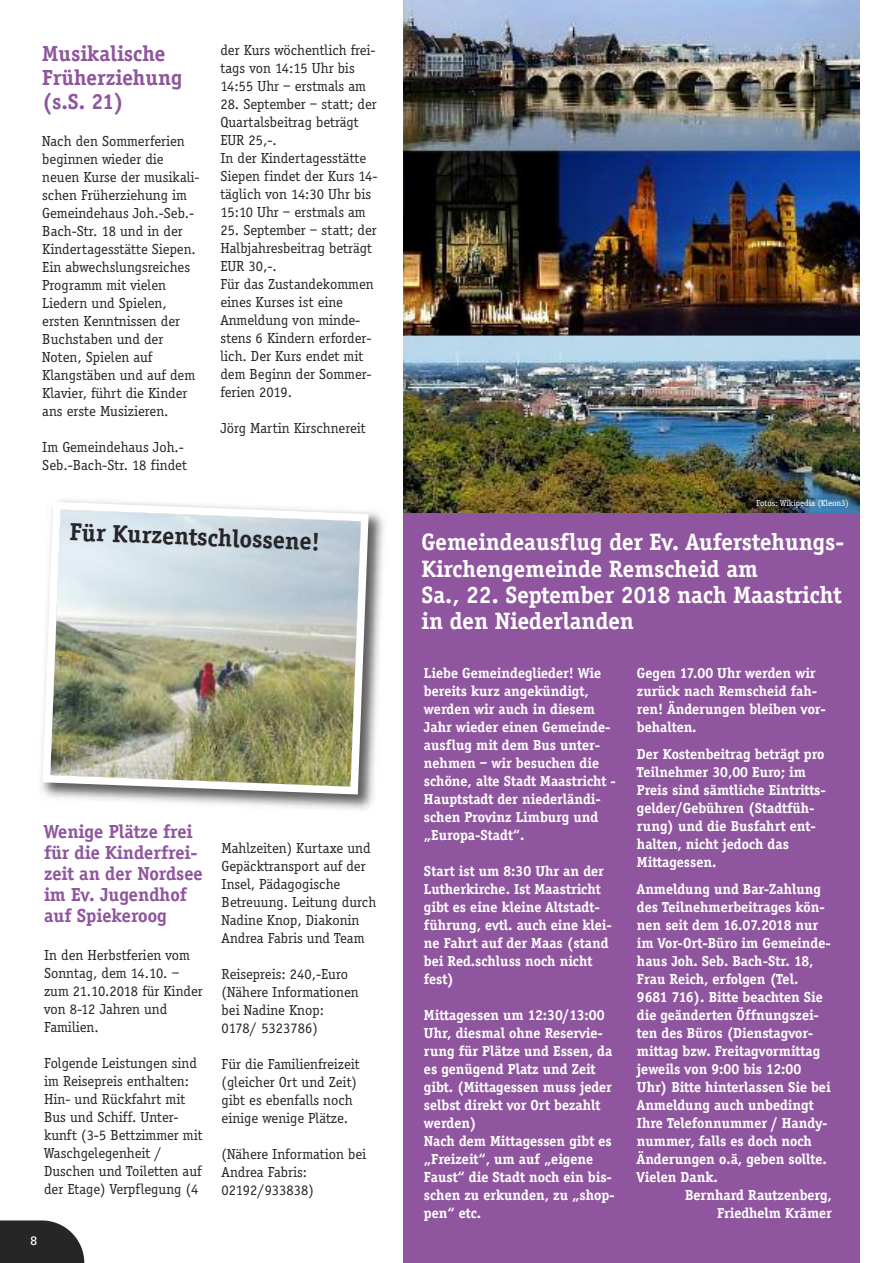
<style>
.page{position:relative;width:893px;height:1263px;background:#fff}
.page>*{position:absolute;margin:0;border:0;box-sizing:border-box;transform-origin:0 0}
.t1{font:700 25.5px "Officina Serif";color:#272627}
.t2{font:700 24.45px/26.4px "Officina Serif";color:#fff}
.t3{font:700 22.5px/24px "Officina Serif";color:#8f559e}
.t4{font:700 19.5px/21px "Officina Serif";color:#8f559e}
.t5{font:15px/18px "Officina Serif";color:#272627}
.t6{font:700 15px/18px "Officina Serif";color:#fff}
.t7{font:700 13.5px "Rotis Sans Serif";color:#fff}
.t8{font:9px "Officina Serif";color:#fff}
</style>
<div class="page">
<div style="left:403px;top:0;width:457px;height:1263px;background:#8f559e"></div>
<img style="left:403px;top:0;width:457px;height:513px">
<svg style="left:0;top:1220px;width:84px;height:43px;background:#3f3e3f"></svg>
<img style="left:81px;top:512px;width:303px;height:298px">
<img style="left:41px;top:499px;width:332px;height:299px">
<h3 class="t3" style="left:42px;top:41px;width:142px">Musikalische<br>Früherziehung (s.S. 21)</h3>
<p class="t5" style="left:42px;top:132px;width:159px">Nach den Sommerferien beginnen wieder die neuen Kurse der musikali&shy;schen Früherziehung im<br>Gemeindehaus Joh.-Seb.-<br>Bach-Str. 18 und in der<br>Kindertagesstätte Siepen.<br>Ein abwechslungsreiches<br>Programm mit vielen<br>Liedern und Spielen, ersten Kenntnissen der<br>Buchstaben und der<br>Noten, Spielen auf<br>Klangstäben und auf dem<br>Klavier, führt die Kinder ans erste Musizieren.</p>
<p class="t5" style="left:42px;top:438px;width:146px">Im Gemeindehaus Joh.-<br>Seb.-Bach-Str. 18 findet</p>
<p class="t5" style="left:220px;top:41px;width:157px">der Kurs wöchentlich frei&shy;tags von 14:15 Uhr bis<br>14:55 Uhr – erstmals am</p>
<p class="t5" style="left:220px;top:95px;width:159px">28. September – statt; der<br>Quartalsbeitrag beträgt<br>EUR 25,-.<br>In der Kindertagesstätte<br>Siepen findet der Kurs 14- täglich von 14:30 Uhr bis<br>15:10 Uhr – erstmals am</p>
<p class="t5" style="left:220px;top:221px;width:158px">25. September – statt; der<br>Halbjahresbeitrag beträgt<br>EUR 30,-.<br>Für das Zustandekommen eines Kurses ist eine<br>Anmeldung von minde&shy;stens 6 Kindern erforder&shy;lich. Der Kurs endet mit dem Beginn der Sommer&shy;ferien 2019.</p>
<p class="t5" style="left:220px;top:419px;width:147px">Jörg Martin Kirschnereit</p>
<h1 class="t1" style="left:70px;top:517px;width:252px;rotate:2deg">Für Kurzentschlossene!</h1>
<h3 class="t4" style="left:44px;top:821px;width:160px">Wenige Plätze frei für die Kinderfrei&shy;zeit an der Nordsee im Ev. Jugendhof auf Spiekeroog</h3>
<p class="t5" style="left:44px;top:945px;width:160px">In den Herbstferien vom<br>Sonntag, dem 14.10. – zum 21.10.2018 für Kinder von 8-12 Jahren und<br>Familien.</p>
<p class="t5" style="left:44px;top:1053px;width:160px">Folgende Leistungen sind im Reisepreis enthalten:<br>Hin- und Rückfahrt mit<br>Bus und Schiff. Unter&shy;kunft (3-5 Bettzimmer mit<br>Waschgelegenheit /<br>Duschen und Toiletten auf der Etage) Verpflegung (4</p>
<p class="t7" style="left:30px;top:1235px;width:9px">8</p>
<p class="t5" style="left:222px;top:839px;width:156px">Mahlzeiten) Kurtaxe und<br>Gepäcktransport auf der<br>Insel, Pädagogische<br>Betreuung. Leitung durch<br>Nadine Knop, Diakonin<br>Andrea Fabris und Team</p>
<p class="t5" style="left:222px;top:965px;width:138px">Reisepreis: 240,-Euro (Nähere Informationen bei Nadine Knop:<br>0178/ 5323786)</p>
<p class="t5" style="left:222px;top:1055px;width:140px">Für die Familienfreizeit (gleicher Ort und Zeit) gibt es ebenfalls noch einige wenige Plätze.</p>
<p class="t5" style="left:222px;top:1145px;width:146px">(Nähere Information bei<br>Andrea Fabris:<br>02192/933838)</p>
<p class="t8" style="left:756px;top:498px;width:94px">Fotos: Wikipedia (Kleon3)</p>
<h2 class="t2" style="left:422px;top:529px;width:424px">Gemeindeausflug der Ev. Auferstehungs-Kirchengemeinde Remscheid am<br>Sa., 22. September 2018 nach Maastricht in den Niederlanden</h2>
<p class="t6" style="left:424px;top:663px;width:193px">Liebe Gemeindeglieder! Wie bereits kurz angekündigt, werden wir auch in diesem<br>Jahr wieder einen Gemeinde&shy;ausflug mit dem Bus unter&shy;nehmen – wir besuchen die schöne, alte Stadt Maastricht -<br>Hauptstadt der niederländi&shy;schen Provinz Limburg und „Europa-Stadt“.</p>
<p class="t6" style="left:424px;top:861px;width:189px">Start ist um 8:30 Uhr an der<br>Lutherkirche. Ist Maastricht gibt es eine kleine Altstadt&shy;führung, evtl. auch eine klei&shy;ne Fahrt auf der Maas (stand bei Red.schluss noch nicht fest)</p>
<p class="t6" style="left:424px;top:1005px;width:192px">Mittagessen um 12:30/13:00<br>Uhr, diesmal ohne Reservie&shy;rung für Plätze und Essen, da es genügend Platz und Zeit gibt. (Mittagessen muss jeder selbst direkt vor Ort bezahlt werden)<br>Nach dem Mittagessen gibt es „Freizeit“, um auf „eigene<br>Faust“ die Stadt noch ein bis&shy;schen zu erkunden, zu „shop&shy;pen“ etc.</p>
<p class="t6" style="left:637px;top:663px;width:191px">Gegen 17.00 Uhr werden wir zurück nach Remscheid fah&shy;ren! Änderungen bleiben vor&shy;behalten.</p>
<p class="t6" style="left:637px;top:744px;width:190px">Der Kostenbeitrag beträgt pro<br>Teilnehmer 30,00 Euro; im<br>Preis sind sämtliche Eintritts&shy;gelder/Gebühren (Stadtfüh&shy;rung) und die Busfahrt ent&shy;halten, nicht jedoch das<br>Mittagessen.</p>
<p class="t6" style="left:637px;top:879px;width:195px">Anmeldung und Bar-Zahlung des Teilnehmerbeitrages kön&shy;nen seit dem 16.07.2018 nur im Vor-Ort-Büro im Gemeinde&shy;haus Joh. Seb. Bach-Str. 18,<br>Frau Reich, erfolgen (Tel.<br>9681 716). Bitte beachten Sie die geänderten Öffnungszei&shy;ten des Büros (Dienstagvor&shy;mittag bzw. Freitagvormittag jeweils von 9:00 bis 12:00<br>Uhr) Bitte hinterlassen Sie bei<br>Anmeldung auch unbedingt<br>Ihre Telefonnummer / Handy&shy;nummer, falls es doch noch<br>Änderungen o.ä, geben sollte.<br>Vielen Dank.</p>
<p class="t6" style="left:685px;top:1185px;width:148px;text-align:right">Bernhard Rautzenberg,<br>Friedhelm Krämer</p>
</div>
